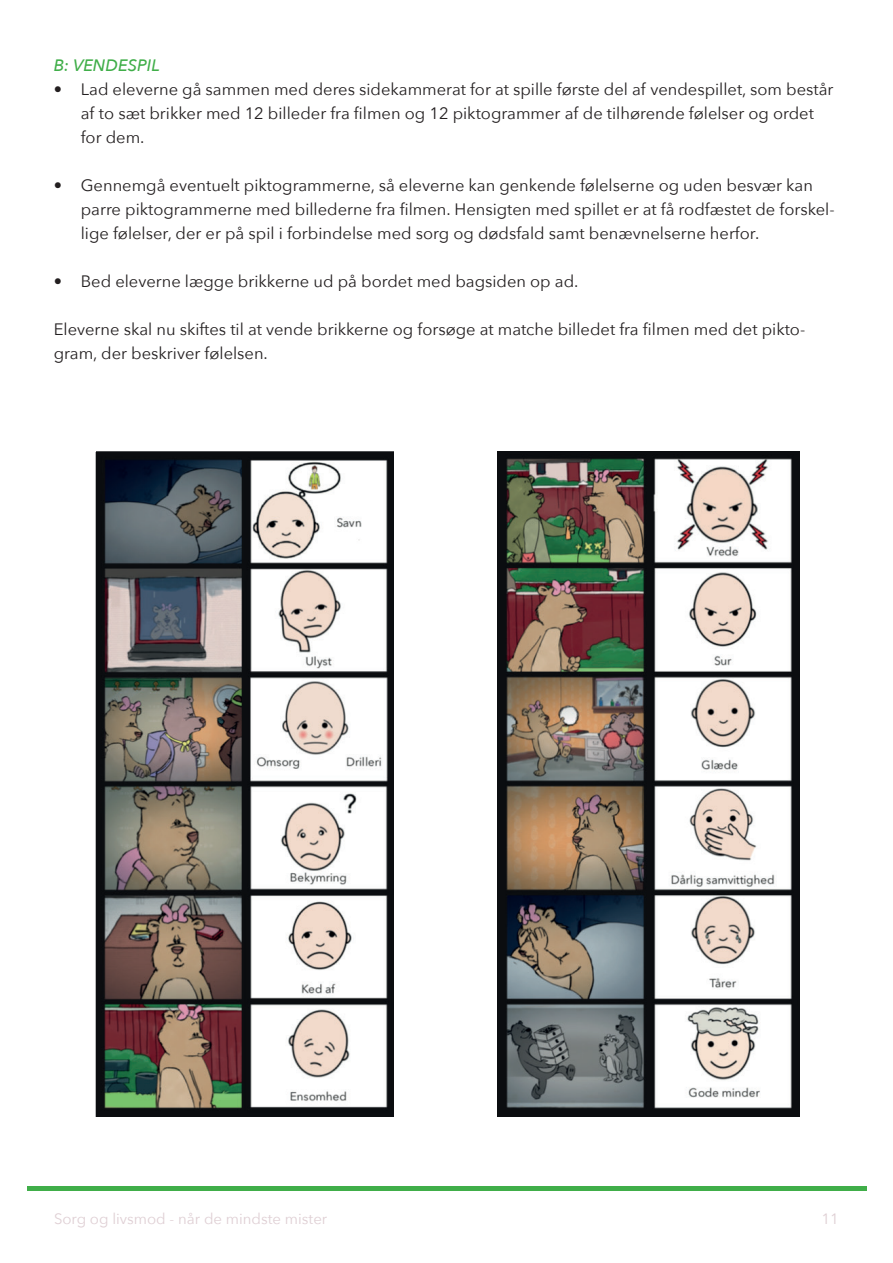
<style>
.page{position:relative;width:893px;height:1263px;background:#fff}
.page>*{position:absolute;margin:0;border:0;box-sizing:border-box;transform-origin:0 0}
.t1{font:16.5px/24px "Avenir Next";color:#231f20}
.t2{font:italic 500 16.5px "Avenir Next";color:#40ae49}
.t3{font:15px "Avenir Next";color:#dfcfd4}
</style>
<div class="page">
<div style="left:27px;top:1186px;width:839px;height:5px;background:#40ae49"></div>
<img style="left:97px;top:453px;width:296px;height:664px">
<img style="left:498px;top:451px;width:301px;height:665px">
<p class="t2" style="left:54px;top:51px;width:108px">B: VENDESPIL</p>
<p class="t1" style="left:81px;top:76px;width:754px;text-indent:-27px">• Lad eleverne gå sammen med deres sidekammerat for at spille første del af vendespillet, som består af to sæt brikker med 12 billeder fra filmen og 12 piktogrammer af de tilhørende følelser og ordet for dem.</p>
<p class="t1" style="left:81px;top:172px;width:755px;text-indent:-27px">• Gennemgå eventuelt piktogrammerne, så eleverne kan genkende følelserne og uden besvær kan parre piktogrammerne med billederne fra filmen. Hensigten med spillet er at få rodfæstet de forskel&shy;lige følelser, der er på spil i forbindelse med sorg og dødsfald samt benævnelserne herfor.</p>
<p class="t1" style="left:54px;top:268px;width:526px">• Bed eleverne lægge brikkerne ud på bordet med bagsiden op ad.</p>
<p class="t1" style="left:54px;top:316px;width:753px">Eleverne skal nu skiftes til at vende brikkerne og forsøge at matche billedet fra filmen med det pikto&shy;gram, der beskriver følelsen.</p>
<p class="t3" style="left:54px;top:1206px;width:275px">Sorg og livsmod - når de mindste mister</p>
<p class="t3" style="left:822px;top:1206px;width:19px">11</p>
</div>
